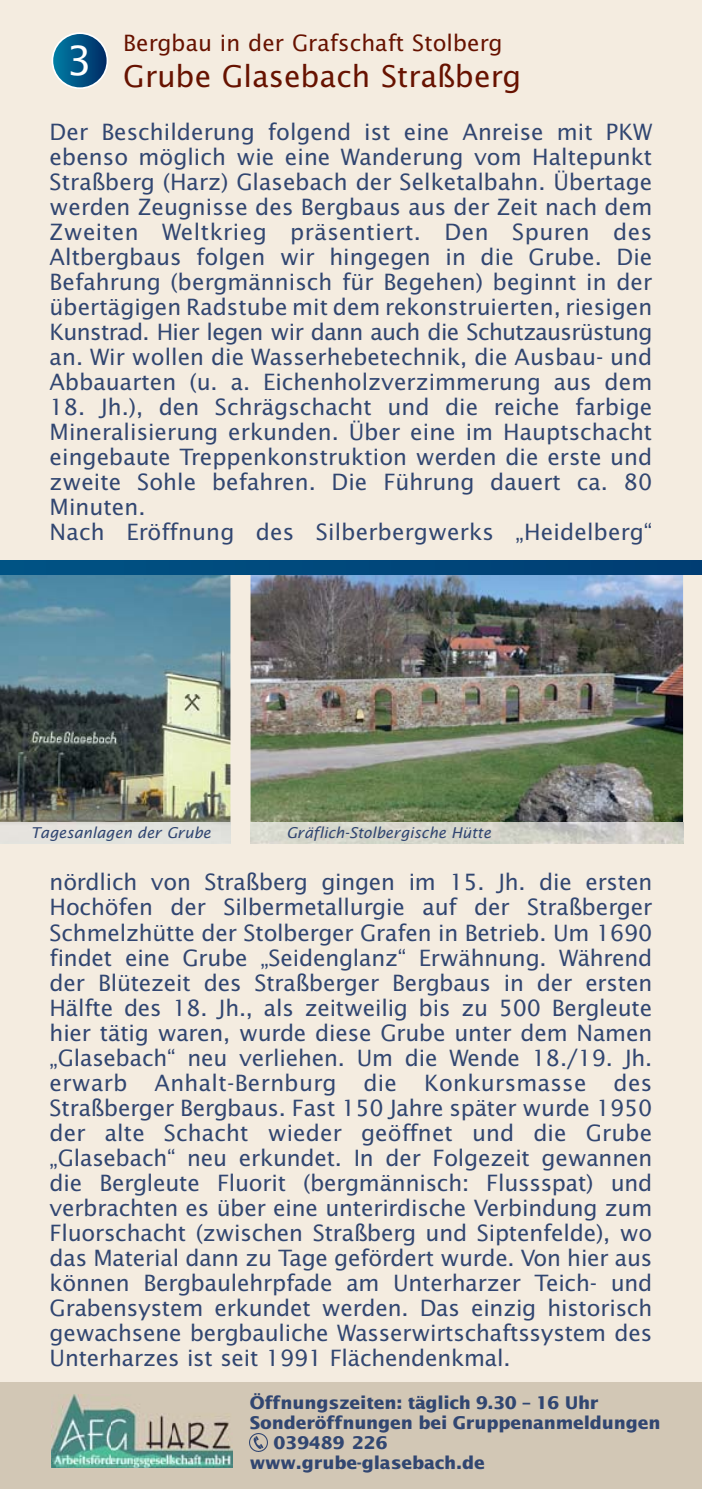
<style>
.page{position:relative;width:702px;height:1489px;background:#fff}
.page>*{position:absolute;margin:0;border:0;box-sizing:border-box;transform-origin:0 0}
.t1{font:30px "Lucida Sans Std";color:#671200}
.t2{font:22.5px/25px "Lucida Sans Std";color:#314671;text-align:justify}
.t3{font:22.5px "Lucida Sans Std";color:#671200}
.t4{font:700 17.5px "Lucida Sans";letter-spacing:-.01em;color:#314671}
.t5{font:italic 15px "Lucida Sans";color:#314671}
</style>
<div class="page">
<div style="left:0;top:0;width:702px;height:1488px;background:#f4ece0"></div>
<div style="left:0;top:1382px;width:702px;height:106px;background:#d2c7b5"></div>
<svg style="left:52px;top:33px;width:55px;height:55px;background:#085988"></svg>
<div style="left:52px;top:32px;width:56px;height:57px;border:2px solid #fff;border-radius:50%"></div>
<img style="left:51px;top:1394px;width:181px;height:73px">
<img style="left:250px;top:1433px;width:18px;height:18px">
<img style="left:0;top:574px;width:230px;height:248px">
<img style="left:250px;top:574px;width:433px;height:248px">
<img style="left:250px;top:822px;width:433px;height:21px">
<div style="left:0;top:560px;width:702px;height:14px;background:#00487c"></div>
<p class="t3" style="left:123px;top:32px;width:381px">Bergbau in der Grafschaft Stolberg</p>
<h1 class="t1" style="left:67px;top:62px;width:456px"><sup>3</sup> Grube Glasebach Straßberg</h1>
<p class="t2" style="left:50px;top:121px;width:604px">Der Beschilderung folgend ist eine Anreise mit PKW ebenso möglich wie eine Wanderung vom Haltepunkt Straßberg (Harz) Glasebach der Selketalbahn. Übertage werden Zeugnisse des Bergbaus aus der Zeit nach dem Zweiten Weltkrieg präsentiert. Den Spuren des Altbergbaus folgen wir hingegen in die Grube. Die Befahrung (bergmännisch für Begehen) beginnt in der übertägigen Radstube mit dem rekonstruierten, riesigen Kunstrad. Hier legen wir dann auch die Schutzausrüstung an. Wir wollen die Wasserhebetechnik, die Ausbau- und Abbauarten (u. a. Eichenholzverzimmerung aus dem</p>
<p class="t2" style="left:50px;top:396px;width:604px;text-align:left">18. Jh.), den Schrägschacht und die reiche farbige Mineralisierung erkunden. Über eine im Hauptschacht eingebaute Treppenkonstruktion werden die erste und zweite Sohle befahren. Die Führung dauert ca. 80<br>Minuten.<br>Nach Eröffnung des Silberbergwerks „Heidelberg“</p>
<p class="t5" style="left:31px;top:823px;width:181px">Tagesanlagen der Grube</p>
<p class="t5" style="left:286px;top:823px;width:206px">Gräflich-Stolbergische Hütte</p>
<p class="t2" style="left:50px;top:871px;width:604px">nördlich von Straßberg gingen im 15. Jh. die ersten Hochöfen der Silbermetallurgie auf der Straßberger Schmelzhütte der Stolberger Grafen in Betrieb. Um 1690 findet eine Grube „Seidenglanz“ Erwähnung. Während der Blütezeit des Straßberger Bergbaus in der ersten Hälfte des 18. Jh., als zeitweilig bis zu 500 Bergleute hier tätig waren, wurde diese Grube unter dem Namen „Glasebach“ neu verliehen. Um die Wende 18./19. Jh. erwarb Anhalt-Bernburg die Konkursmasse des Straßberger Bergbaus. Fast 150 Jahre später wurde 1950 der alte Schacht wieder geöffnet und die Grube „Glasebach“ neu erkundet. In der Folgezeit gewannen die Bergleute Fluorit (bergmännisch: Flussspat) und verbrachten es über eine unterirdische Verbindung zum Fluorschacht (zwischen Straßberg und Siptenfelde), wo das Material dann zu Tage gefördert wurde. Von hier aus können Bergbaulehrpfade am Unterharzer Teich- und Grabensystem erkundet werden. Das einzig historisch gewachsene bergbauliche Wasserwirtschaftssystem des Unterharzes ist seit 1991 Flächendenkmal.</p>
<p class="t4" style="left:250px;top:1393px;width:350px">Öffnungszeiten: täglich 9.30 – 16 Uhr</p>
<p class="t4" style="left:250px;top:1413px;width:412px">Sonderöffnungen bei Gruppenanmeldungen</p>
<p class="t4" style="left:273px;top:1433px;width:116px">039489 226</p>
<p class="t4" style="left:250px;top:1453px;width:236px">www.grube-glasebach.de</p>
</div>
